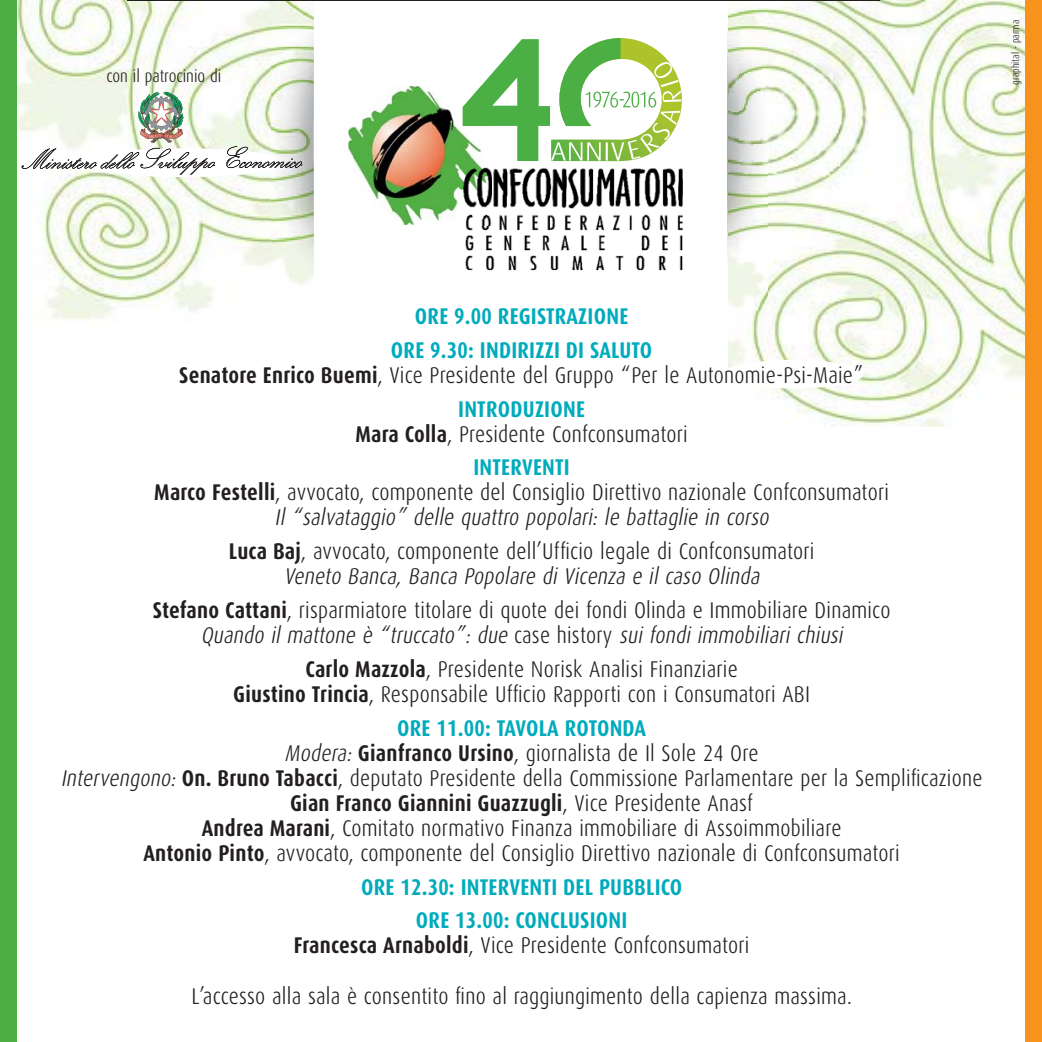
<style>
.page{position:relative;width:1042px;height:1042px;background:#fff}
.page>*{position:absolute;margin:0;border:0;box-sizing:border-box;transform-origin:0 0}
.t1{font:300 22.75px/25px "Dax Condensed";letter-spacing:.01em;color:#231f20;text-align:center}
.t2{font:700 22.75px/33.8px "Dax Condensed";letter-spacing:.01em;color:#00abbc;text-align:center}
.t3{font:300 17.5px "Dax Condensed";color:#231f20}
.t4{font:300 10.5px "Dax Condensed";color:#231f20}
.s1{font-weight:700}
.s2{font-weight:700;color:#00abbc}
.s3{font-style:italic}
</style>
<div class="page">
<img style="left:16px;top:0;width:255px;height:327px">
<div style="left:77px;top:148px;width:212px;height:29px;background:#fff;border-radius:50%"></div>
<img style="left:728px;top:0;width:297px;height:427px">
<img style="left:271px;top:1px;width:29px;height:282px">
<img style="left:271px;top:168px;width:18px;height:3px">
<svg style="left:728px;top:311px;width:11px;height:2px"></svg>
<img style="left:727px;top:1px;width:41px;height:310px">
<img style="left:300px;top:1px;width:14px;height:284px">
<div style="left:1025px;top:0;width:17px;height:1042px;background:#f7931d"></div>
<div style="left:0;top:0;width:16px;height:1042px;background:#4baf44"></div>
<hr style="left:127px;top:0;width:752px;height:1px;background:#231f20">
<div style="left:722px;top:360px;width:141px;height:28px;background:#fff;border-radius:50%"></div>
<img style="left:348px;top:86px;width:140px;height:139px">
<img style="left:465px;top:168px;width:218px;height:102px">
<img style="left:460px;top:168px;width:32px;height:57px">
<svg style="left:463px;top:38px;width:219px;height:123px"></svg>
<svg style="left:226px;top:146px;width:76px;height:22px"></svg>
<svg style="left:21px;top:92px;width:194px;height:83px"></svg>
<p class="t3" style="left:106px;top:68px;width:116px">con il patrocinio di</p>
<p class="t4" style="left:1011px;top:85px;width:66px;rotate:-90deg">graphital - parma</p>
<p class="t2" style="left:391px;top:301px;width:263px">ORE 9.00 REGISTRAZIONE<br>ORE 9.30: INDIRIZZI DI SALUTO</p>
<p class="t1" style="left:179px;top:360px;width:686px;line-height:33.8px"><span class="s1">Senatore Enrico Buemi</span>, Vice Presidente del Gruppo “Per le Autonomie-Psi-Maie”<br><span class="s2">INTRODUZIONE</span></p>
<p class="t1" style="left:355px;top:418px;width:334px;line-height:33.8px"><span class="s1">Mara Colla</span>, Presidente Confconsumatori<br><span class="s2">INTERVENTI</span></p>
<p class="t1" style="left:154px;top:482px;width:736px"><span class="s1">Marco Festelli</span>, avvocato, componente del Consiglio Direttivo nazionale Confconsumatori<br><span class="s3">Il “salvataggio” delle quattro popolari: le battaglie in corso</span></p>
<p class="t1" style="left:229px;top:540px;width:587px"><span class="s1">Luca Baj</span>, avvocato, componente dell’Ufficio legale di Confconsumatori<br><span class="s3">Veneto Banca, Banca Popolare di Vicenza e il caso Olinda</span></p>
<p class="t1" style="left:153px;top:599px;width:739px"><span class="s1">Stefano Cattani</span>, risparmiatore titolare di quote dei fondi Olinda e Immobiliare Dinamico<br><span class="s3">Quando il mattone è “truccato”: due</span> c a s e h i s t o r y <span class="s3">sui fondi immobiliari chiusi</span></p>
<p class="t1" style="left:233px;top:658px;width:578px"><span class="s1">Carlo Mazzola</span>, Presidente Norisk Analisi Finanziarie<br><span class="s1">Giustino Trincia</span>, Responsabile Ufficio Rapporti con i Consumatori ABI</p>
<p class="t1" style="left:61px;top:717px;width:923px"><span class="s2">ORE 11.00: TAVOLA ROTONDA<br></span><span class="s3">Modera:</span><span class="s1">Gianfranco Ursino</span>, giornalista de Il Sole 24 Ore<br><span class="s3">Intervengono:</span><span class="s1">On. Bruno Tabacci</span>, deputato Presidente della Commissione Parlamentare per la Semplificazione <span class="s1">Gian Franco Giannini Guazzugli</span>, Vice Presidente Anasf<br><span class="s1">Andrea Marani</span>, Comitato normativo Finanza immobiliare di Assoimmobiliare<br><span class="s1">Antonio Pinto</span>, avvocato, componente del Consiglio Direttivo nazionale di Confconsumatori</p>
<p class="t2" style="left:361px;top:871px;width:323px">ORE 12.30: INTERVENTI DEL PUBBLICO<br>ORE 13.00: CONCLUSIONI</p>
<p class="t1" style="left:294px;top:935px;width:457px"><span class="s1">Francesca Arnaboldi</span>, Vice Presidente Confconsumatori</p>
<p class="t1" style="left:191px;top:985px;width:662px">L’accesso alla sala è consentito fino al raggiungimento della capienza massima.</p>
</div>
